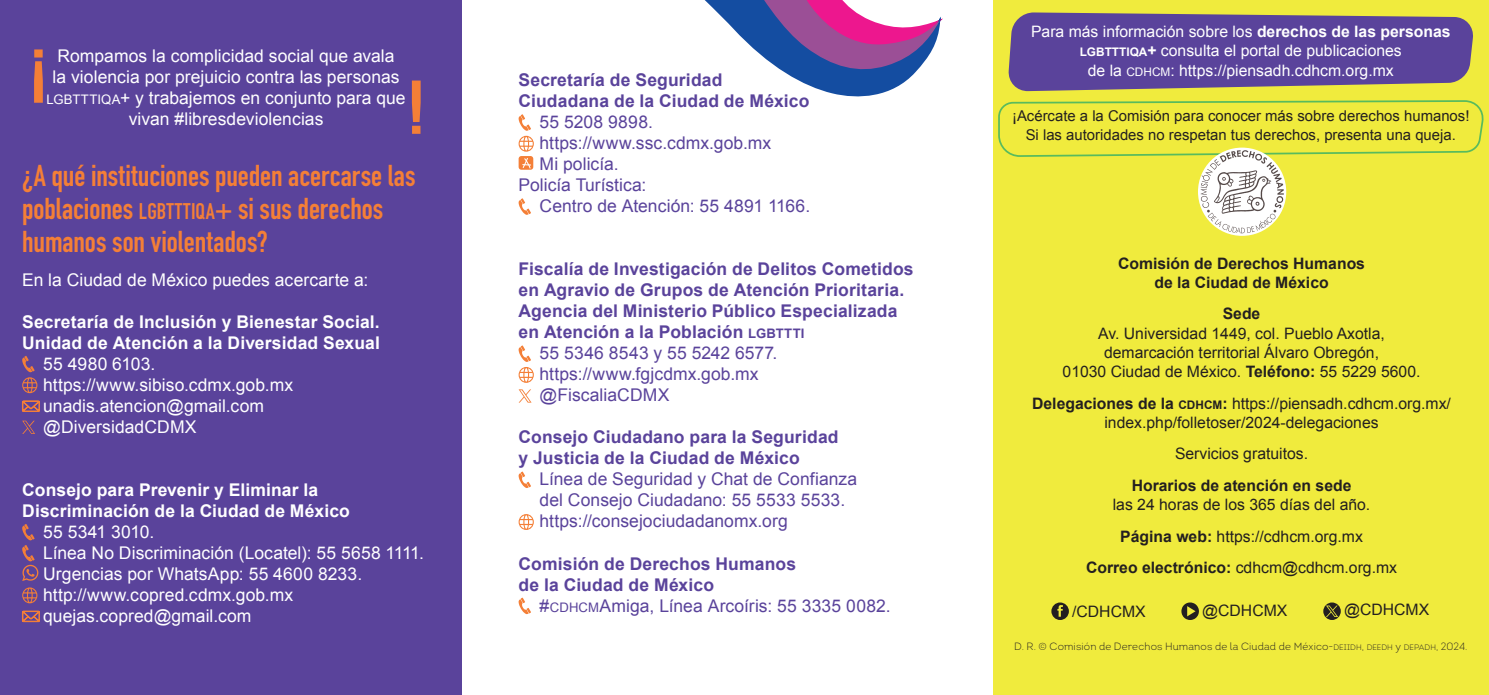
<style>
.page{position:relative;width:1489px;height:695px;background:#fff}
.page>*{position:absolute;margin:0;border:0;box-sizing:border-box;transform-origin:0 0}
.SUbtitulo{font:700 29.75px/33.2px "DIN Condensed";color:#f47f37}
.Texto{font:17.5px/21px "Arial";letter-spacing:.005em;color:#fff;text-align:center}
.Texto-2{font:700 17.5px/21px "Arial";letter-spacing:.01em;color:#5a439b}
.Texto-3{font:17.5px/21px "Arial";letter-spacing:.005em;color:#5a439b}
.Texto-4{font:700 17.5px/21px "Arial";letter-spacing:.01em;color:#fff}
.SUbtitulo-2{font:17.5px "Arial";color:#fff}
.t1{font:15.75px/19.2px "Arial";color:#231f20;text-align:center}
.t2{font:15.75px/19.2px "Arial";color:#fff;text-align:center}
.t3{font:700 15.75px/19.2px "Arial";color:#231f20;text-align:center}
.t4{font:14.88px/19.2px "Arial";color:#231f20;text-align:center}
.Texto_S_S{font:300 10.5px "Intro";letter-spacing:.01em;color:#231f20}
.s1{font-size:13.12px}
.s2{font-size:22.4px}
.s3{font-weight:700}
.s4{font-weight:700;font-size:11.9px}
.s5{font-size:11.9px}
.s6{font-weight:400}
.s7{font-style:inherit}
.s8{font-size:7.88px}
</style>
<div class="page">
<svg style="left:518px;top:114px;width:16px;height:38px"></svg>
<div style="left:518px;top:156px;width:15px;height:14px;background:#f47f37;border-radius:3px"></div>
<svg style="left:522px;top:158px;width:9px;height:11px"></svg>
<svg style="left:518px;top:198px;width:13px;height:17px"></svg>
<svg style="left:518px;top:345px;width:16px;height:38px"></svg>
<svg style="left:518px;top:389px;width:13px;height:13px"></svg>
<svg style="left:518px;top:471px;width:13px;height:17px"></svg>
<svg style="left:518px;top:514px;width:16px;height:16px"></svg>
<svg style="left:518px;top:597px;width:13px;height:17px"></svg>
<div style="left:0;top:0;width:461px;height:694px;background:#5a439b"></div>
<svg style="left:22px;top:356px;width:15px;height:37px"></svg>
<svg style="left:22px;top:400px;width:18px;height:12px"></svg>
<svg style="left:22px;top:420px;width:13px;height:14px"></svg>
<svg style="left:22px;top:524px;width:16px;height:57px"></svg>
<svg style="left:22px;top:587px;width:15px;height:16px"></svg>
<svg style="left:22px;top:610px;width:18px;height:12px"></svg>
<svg style="left:34px;top:49px;width:9px;height:54px"></svg>
<svg style="left:412px;top:80px;width:8px;height:54px"></svg>
<svg style="left:704px;top:0;width:239px;height:97px"></svg>
<div style="left:993px;top:0;width:495px;height:694px;background:#f0eb3d"></div>
<div style="left:1051px;top:602px;width:17px;height:18px;background:#231f20;border-radius:50%"></div>
<svg style="left:1057px;top:605px;width:5px;height:11px"></svg>
<svg style="left:1181px;top:602px;width:17px;height:18px"></svg>
<svg style="left:1323px;top:602px;width:17px;height:18px"></svg>
<svg style="left:1325px;top:605px;width:12px;height:12px"></svg>
<svg style="left:1008px;top:12px;width:465px;height:79px;background:#695491"></svg>
<svg style="left:998px;top:101px;width:486px;height:132px"></svg>
<p class="Texto" style="left:46px;top:46px;width:361px">Rompamos la complicidad social que avala<br>la violencia por prejuicio contra las personas <span class="s1">LGBTTTIQA</span>+ y trabajemos en conjunto para que vivan #libresdeviolencias</p>
<p class="SUbtitulo" style="left:22px;top:158px;width:395px">¿A qué instituciones pueden acercarse las poblaciones <span class="s2">lgbtttiqa</span>+ si sus derechos humanos son violentados?</p>
<p class="SUbtitulo-2" style="left:22px;top:268px;width:348px">En la Ciudad de México puedes acercarte a:</p>
<p class="Texto-4" style="left:22px;top:311px;width:359px">Secretaría de Inclusión y Bienestar Social.<br>Unidad de Atención a la Diversidad Sexual</p>
<p class="Texto" style="left:43px;top:353px;width:114px">55 4980 6103.</p>
<p class="Texto" style="left:43px;top:374px;width:251px">https://www.sibiso.cdmx.gob.mx</p>
<p class="Texto" style="left:43px;top:395px;width:222px">unadis.atencion@gmail.com</p>
<p class="Texto" style="left:43px;top:416px;width:155px">@DiversidadCDMX</p>
<p class="Texto-4" style="left:22px;top:479px;width:329px">Consejo para Prevenir y Eliminar la<br>Discriminación de la Ciudad de México</p>
<p class="Texto" style="left:43px;top:521px;width:112px">55 5341 3010.</p>
<p class="Texto" style="left:43px;top:542px;width:382px">Línea No Discriminación (Locatel): 55 5658 1111.</p>
<p class="Texto" style="left:43px;top:563px;width:320px">Urgencias por WhatsApp: 55 4600 8233.</p>
<p class="Texto" style="left:43px;top:584px;width:251px">http://www.copred.cdmx.gob.mx</p>
<p class="Texto" style="left:43px;top:605px;width:210px">quejas.copred@gmail.com</p>
<p class="Texto-2" style="left:518px;top:70px;width:292px">Secretaría de Seguridad<br>Ciudadana de la Ciudad de México</p>
<p class="Texto-3" style="left:539px;top:112px;width:115px">55 5208 9898.</p>
<p class="Texto-3" style="left:539px;top:133px;width:233px">https://www.ssc.cdmx.gob.mx</p>
<p class="Texto-3" style="left:539px;top:154px;width:80px">Mi policía.</p>
<p class="Texto-3" style="left:518px;top:175px;width:129px">Policía Turística:</p>
<p class="Texto-3" style="left:539px;top:196px;width:272px">Centro de Atención: 55 4891 1166.</p>
<p class="Texto-2" style="left:518px;top:259px;width:396px">Fiscalía de Investigación de Delitos Cometidos en Agravio de Grupos de Atención Prioritaria.<br>Agencia del Ministerio Público Especializada en Atención a la Población <span class="s1">LGBTTTI</span></p>
<p class="Texto-3" style="left:539px;top:343px;width:239px">55 5346 8543 y 55 5242 6577.</p>
<p class="Texto-3" style="left:539px;top:364px;width:220px">https://www.fgjcdmx.gob.mx</p>
<p class="Texto-3" style="left:539px;top:385px;width:131px">@FiscaliaCDMX</p>
<p class="Texto-2" style="left:518px;top:427px;width:321px">Consejo Ciudadano para la Seguridad y Justicia de la Ciudad de México</p>
<p class="Texto-3" style="left:539px;top:469px;width:319px">Línea de Seguridad y Chat de Confianza del Consejo Ciudadano: 55 5533 5533.</p>
<p class="Texto-3" style="left:539px;top:511px;width:250px">https://consejociudadanomx.org</p>
<p class="Texto-2" style="left:518px;top:553px;width:279px">Comisión de Derechos Humanos de la Ciudad de México</p>
<p class="Texto-3" style="left:539px;top:595px;width:353px">#<span class="s1">CDHCM</span>Amiga, Línea Arcoíris: 55 3335 0082.</p>
<p class="t2" style="left:1031px;top:22px;width:421px">Para más información sobre los <span class="s3">derechos de las personas<br></span><span class="s4">LGBTTTIQA</span><span class="s3">+</span> consulta el portal de publicaciones<br>de la <span class="s5">CDHCM</span>: https://piensadh.cdhcm.org.mx</p>
<p class="t4" style="left:1012px;top:106px;width:459px">¡Acércate a la Comisión para conocer más sobre derechos humanos!<br>Si las autoridades no respetan tus derechos, presenta una queja.</p>
<p class="t3" style="left:1118px;top:254px;width:248px">Comisión de Derechos Humanos de la Ciudad de México</p>
<p class="t1" style="left:1062px;top:304px;width:359px"><span class="s3">Sede<br></span>Av. Universidad 1449, col. Pueblo Axotla, demarcación territorial Álvaro Obregón,<br>01030 Ciudad de México. <span class="s3">Teléfono:</span> 55 5229 5600.</p>
<p class="t1" style="left:1032px;top:393px;width:420px"><span class="s3">Delegaciones de la</span> <span class="s4">CDHCM</span><span class="s3">:</span> https://piensadh.cdhcm.org.mx/ index.php/folletoser/2024-delegaciones</p>
<p class="t1" style="left:1174px;top:444px;width:135px">Servicios gratuitos.</p>
<p class="t1" style="left:1112px;top:476px;width:259px"><span class="s3">Horarios de atención en sede<br></span>las 24 horas de los 365 días del año.</p>
<p class="t1" style="left:1120px;top:526px;width:244px"><span class="s3">Página web:</span> https://cdhcm.org.mx</p>
<p class="t3" style="left:1085px;top:558px;width:312px">Correo electrónico: <span class="s6">cdhcm@cdhcm.org.mx</span></p>
<p class="t1" style="left:1072px;top:602px;width:75px">/CDHCMX</p>
<p class="t1" style="left:1202px;top:601px;width:87px">@CDHCMX</p>
<p class="t1" style="left:1343px;top:600px;width:87px">@CDHCMX</p>
<p class="Texto_S_S" style="left:1014px;top:640px;width:455px">D. R. © Comisión de Derechos Humanos de la Ciudad de México<span class="s7">-</span><span class="s8">DEIIDH</span><span class="s7">,</span> <span class="s8">DEEDH</span> y <span class="s8">DEPADH</span>, 2024.</p>
</div>
